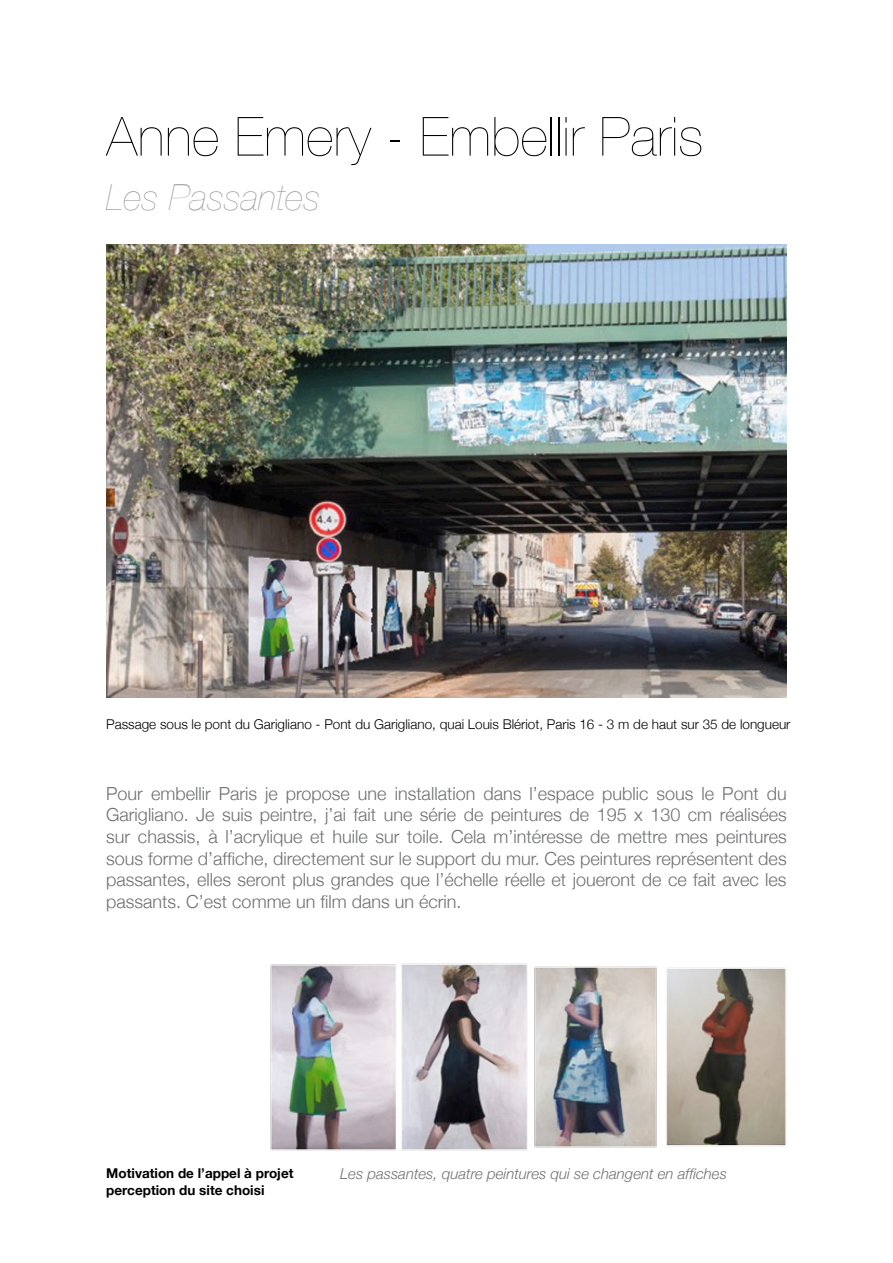
<style>
.page{position:relative;width:893px;height:1263px;background:#fff}
.page>*{position:absolute;margin:0;border:0;box-sizing:border-box;transform-origin:0 0}
.t1{font:200 54px "Helvetica Neue";letter-spacing:.005em;color:#000}
.t2{font:italic 200 36px "Helvetica Neue";letter-spacing:.005em;color:#9c9d9f}
.t3{font:300 18px/21.6px "Helvetica Neue";color:#6f7072;text-align:justify}
.t4{font:italic 300 15px "Helvetica Neue";color:#6f7072}
.t5{font:300 13.5px "Helvetica Neue";color:#000}
.t6{font:700 13.5px/16.2px "Helvetica Neue";color:#000}
</style>
<div class="page">
<img style="left:106px;top:244px;width:681px;height:453px">
<img style="left:270px;top:963px;width:517px;height:188px">
<h1 class="t1" style="left:106px;top:105px;width:599px">Anne Emery - Embellir Paris</h1>
<h2 class="t2" style="left:106px;top:176px;width:216px">Les Passantes</h2>
<p class="t5" style="left:106px;top:715px;width:686px">Passage sous le pont du Garigliano - Pont du Garigliano, quai Louis Blériot, Paris 16 - 3 m de haut sur 35 de longueur</p>
<p class="t3" style="left:106px;top:782px;width:682px">Pour embellir Paris je propose une installation dans l’espace public sous le Pont du Garigliano. Je suis peintre, j’ai fait une série de peintures de 195 x 130 cm réalisées sur chassis, à l’acrylique et huile sur toile. Cela m’intéresse de mettre mes peintures sous forme d’affiche, directement sur le support du mur. Ces peintures représentent des passantes, elles seront plus grandes que l’échelle réelle et joueront de ce fait avec les passants. C’est comme un film dans un écrin.</p>
<p class="t6" style="left:106px;top:1165px;width:189px">Motivation de l’appel à projet perception du site choisi</p>
<p class="t4" style="left:340px;top:1165px;width:388px">Les passantes, quatre peintures qui se changent en affiches</p>
</div>
